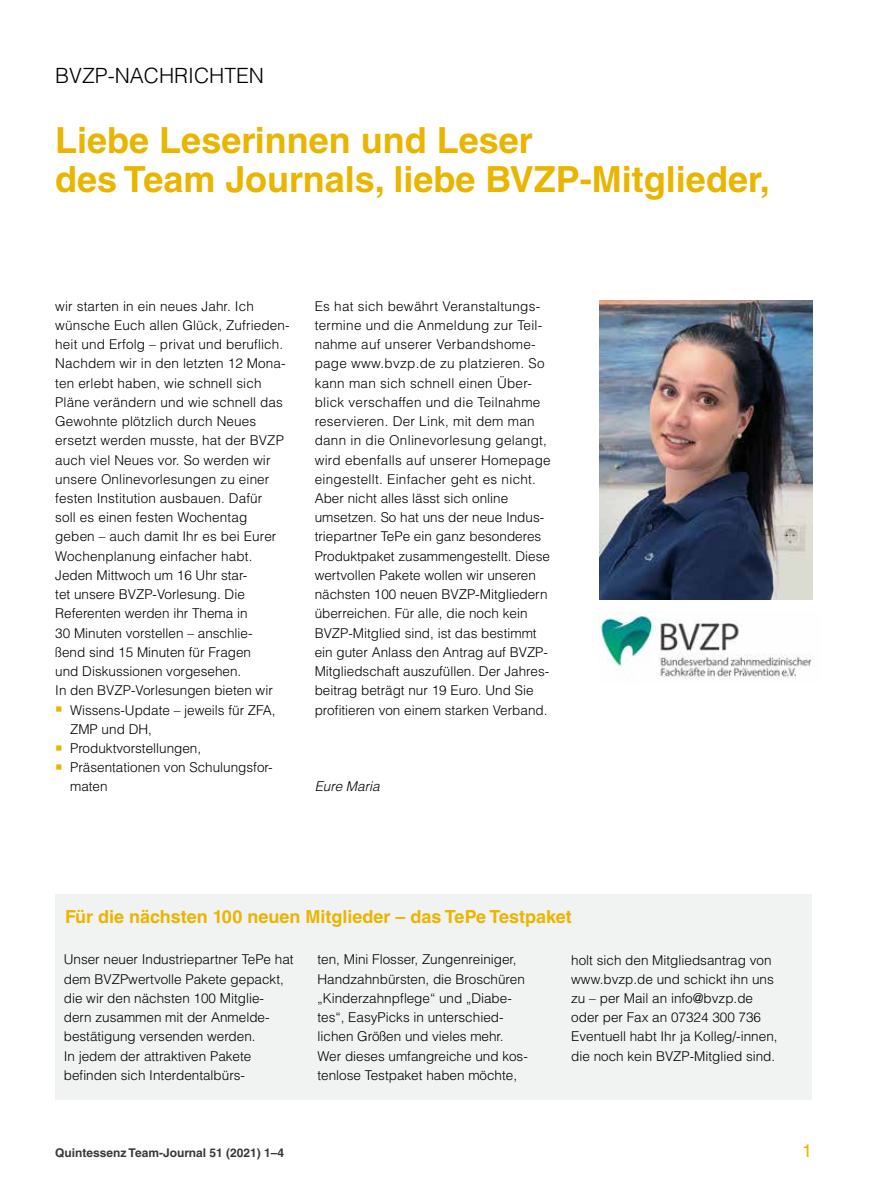
<style>
.page{position:relative;width:893px;height:1191px;background:#fff}
.page>*{position:absolute;margin:0;border:0;box-sizing:border-box;transform-origin:0 0}
.t1{font:700 36px/39px "Helvetica LT Std";color:#e9b500}
.t2{font:300 21px "Helvetica LT Std";color:#000}
.t3{font:700 18px "Helvetica LT Std";color:#e9b500}
.t4{font:18px "Helvetica LT Std";color:#e9b500}
.t5{font:300 13.5px/19.2px "Helvetica LT Std";color:#000}
.t6{font:italic 300 13.5px "Helvetica LT Std";color:#000}
.t7{font:700 12px "Helvetica LT Std";color:#383937}
.s1{color:#e9b500}
</style>
<div class="page">
<div style="left:55px;top:894px;width:757px;height:205px;background:#f1f2f2"></div>
<img style="left:600px;top:301px;width:212px;height:298px">
<img style="left:600px;top:613px;width:213px;height:67px">
<h2 class="t2" style="left:55px;top:63px;width:210px">BVZP-NACHRICHTEN</h2>
<h1 class="t1" style="left:55px;top:121px;width:716px">Liebe Leserinnen und Leser<br>des Team Journals, liebe BVZP-Mitglieder,</h1>
<p class="t5" style="left:55px;top:296px;width:236px">wir starten in ein neues Jahr. Ich wünsche Euch allen Glück, Zufrieden&shy;heit und Erfolg – privat und beruflich.<br>Nachdem wir in den letzten 12 Mona&shy;ten erlebt haben, wie schnell sich Pläne verändern und wie schnell das Gewohnte plötzlich durch Neues ersetzt werden musste, hat der BVZP auch viel Neues vor. So werden wir unsere Onlinevorlesungen zu einer festen Institution ausbauen. Dafür<br>soll es einen festen Wochentag geben – auch damit Ihr es bei Eurer Wochenplanung einfacher habt.<br>Jeden Mittwoch um 16 Uhr star-<br>tet unsere BVZP-Vorlesung. Die Referenten werden ihr Thema in<br>30 Minuten vorstellen – anschlie-<br>ßend sind 15 Minuten für Fragen<br>und Diskussionen vorgesehen.<br>In den BVZP-Vorlesungen bieten wir</p>
<p class="t5" style="left:70px;top:700px;width:207px;text-indent:-15px"><span class="s1">○</span> Wissens-Update – jeweils für ZFA,<br>ZMP und DH,</p>
<p class="t5" style="left:55px;top:738px;width:147px"><span class="s1">○</span> Produktvorstellungen,</p>
<p class="t5" style="left:70px;top:757px;width:204px;text-indent:-15px"><span class="s1">○</span> Präsentationen von Schulungsfor&shy;maten</p>
<p class="t5" style="left:315px;top:296px;width:238px">Es hat sich bewährt Veranstaltungs&shy;termine und die Anmeldung zur Teil&shy;nahme auf unserer Verbandshome&shy;page www.bvzp.de zu platzieren. So kann man sich schnell einen Über&shy;blick verschaffen und die Teilnahme reservieren. Der Link, mit dem man dann in die Onlinevorlesung gelangt, wird ebenfalls auf unserer Homepage eingestellt. Einfacher geht es nicht.<br>Aber nicht alles lässt sich online umsetzen. So hat uns der neue Indus&shy;triepartner TePe ein ganz besonderes Produktpaket zusammengestellt. Diese wertvollen Pakete wollen wir unseren nächsten 100 neuen BVZP-Mitgliedern überreichen. Für alle, die noch kein BVZP-Mitglied sind, ist das bestimmt ein guter Anlass den Antrag auf BVZP-Mitgliedschaft auszufüllen. Der Jahres&shy;beitrag beträgt nur 19 Euro. Und Sie profitieren von einem starken Verband.</p>
<p class="t6" style="left:315px;top:778px;width:67px">Eure Maria</p>
<h3 class="t3" style="left:65px;top:906px;width:508px">Für die nächsten 100 neuen Mitglieder – das TePe Testpaket</h3>
<p class="t5" style="left:64px;top:950px;width:231px">Unser neuer Industriepartner TePe hat dem BVZPwertvolle Pakete gepackt, die wir den nächsten 100 Mitglie&shy;dern zusammen mit der Anmelde&shy;bestätigung versenden werden.<br>In jedem der attraktiven Pakete befinden sich Interdentalbürs-</p>
<p class="t5" style="left:317px;top:950px;width:212px">ten, Mini Flosser, Zungenreiniger, Handzahnbürsten, die Broschüren „Kinderzahnpflege“ und „Diabe&shy;tes“, EasyPicks in unterschied&shy;lichen Größen und vieles mehr.<br>Wer dieses umfangreiche und kos&shy;tenlose Testpaket haben möchte,</p>
<p class="t5" style="left:571px;top:950px;width:208px">holt sich den Mitgliedsantrag von www.bvzp.de und schickt ihn uns zu – per Mail an info@bvzp.de oder per Fax an 07324 300 736<br>Eventuell habt Ihr ja Kolleg/-innen, die noch kein BVZP-Mitglied sind.</p>
<p class="t7" style="left:55px;top:1145px;width:231px">Quintessenz Team-Journal 51 (2021) 1–4</p>
<h3 class="t4" style="left:802px;top:1140px;width:12px">1</h3>
</div>
